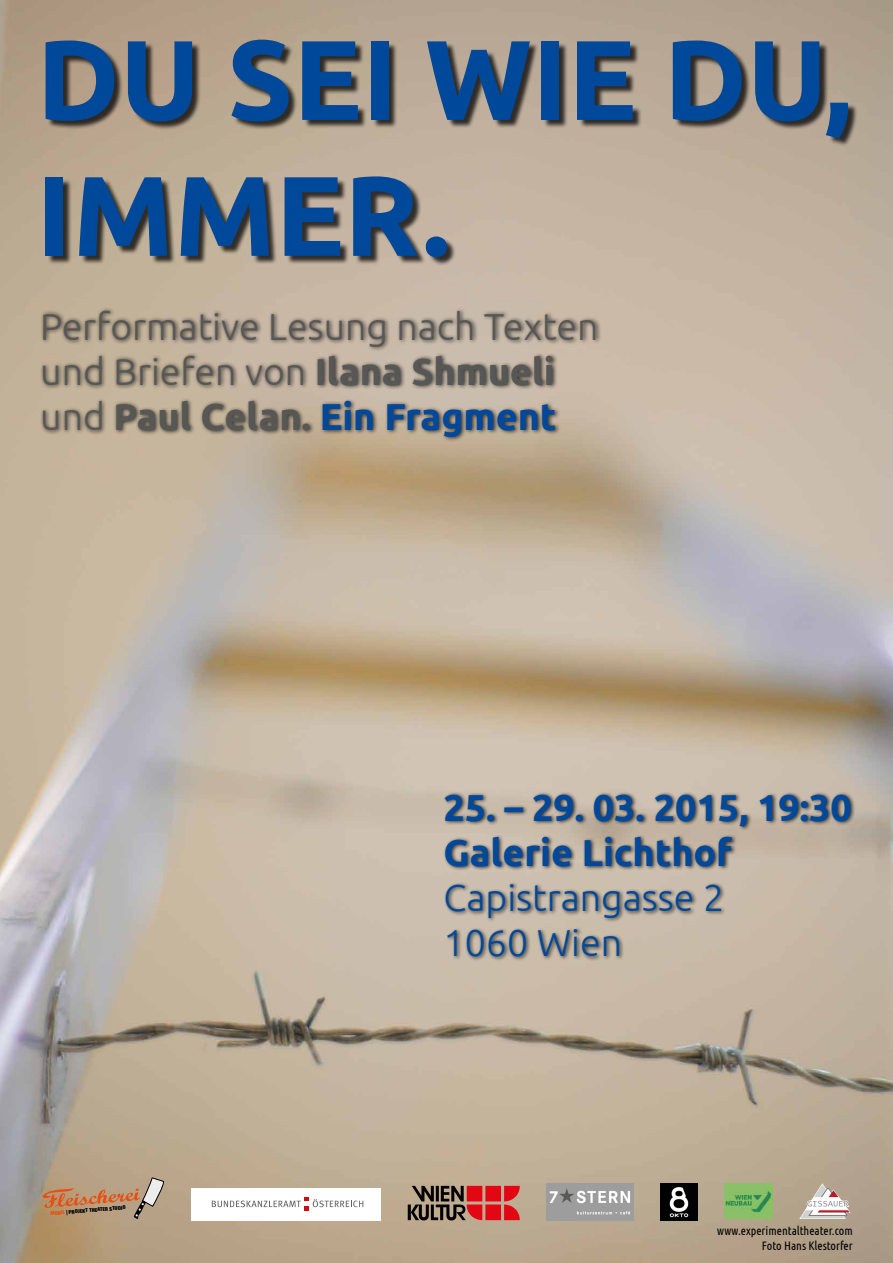
<style>
.page{position:relative;width:893px;height:1263px;background:#fff}
.page>*{position:absolute;margin:0;border:0;box-sizing:border-box;transform-origin:0 0}
.t1{font:700 113.25px/135.9px "Ubuntu";color:#00489a}
.t2{font:300 37.5px/45px "Ubuntu";color:#575756}
.t3{font:700 37.5px/45px "Ubuntu";color:#00489a}
.t4{font:300 37.5px/45px "Ubuntu";color:#00489a}
.t5{font:12px/14.4px "Ubuntu Condensed";color:#000;text-align:right}
.t6{font:800 5.32px "Akzidenz Grotesk BE";color:#000}
.s1{font-weight:700}
.s2{font-weight:700;color:#00489a}
.s3{color:#e94e0f}
</style>
<div class="page">
<img style="left:0;top:0;width:893px;height:1263px">
<div style="left:47px;top:40px;width:811px;height:226px;background:#000;opacity:.75"></div>
<div style="left:40px;top:307px;width:562px;height:135px;background:#000;opacity:.75"></div>
<svg style="left:43px;top:1178px;width:121px;height:41px;background:#b99676"></svg>
<img style="left:725px;top:1183px;width:47px;height:36px">
<img style="left:547px;top:1183px;width:86px;height:37px">
<img style="left:661px;top:1183px;width:37px;height:37px">
<svg style="left:799px;top:1183px;width:51px;height:36px"></svg>
<svg style="left:408px;top:1186px;width:112px;height:34px;background:#9c4942"></svg>
<div style="left:191px;top:1187px;width:189px;height:33px;background:#fff"></div>
<svg style="left:212px;top:1198px;width:151px;height:12px"></svg>
<div style="left:443px;top:791px;width:413px;height:170px;background:#000;opacity:.75"></div>
<h1 class="t1" style="left:37px;top:10px;width:817px">DU SEI WIE DU,<br>IMMER.</h1>
<p class="t2" style="left:40px;top:303px;width:560px">Performative Lesung nach Texten und Briefen von <span class="s1">Ilana Shmueli </span>und <span class="s1">Paul Celan.</span> <span class="s2">Ein Fragment</span></p>
<p class="t6" style="left:51px;top:1210px;width:77px;rotate:-5deg"><span class="s3">MOBIL</span> | PROJEKT THEATER STUDIO</p>
<p class="t3" style="left:444px;top:784px;width:410px">25. – 29. 03. 2015, 19:30<br>Galerie Lichthof</p>
<p class="t4" style="left:444px;top:874px;width:282px">Capistrangasse 2<br>1060 Wien</p>
<p class="t5" style="left:717px;top:1223px;width:137px">www.experimentaltheater.com<br>Foto Hans Klestorfer</p>
</div>
